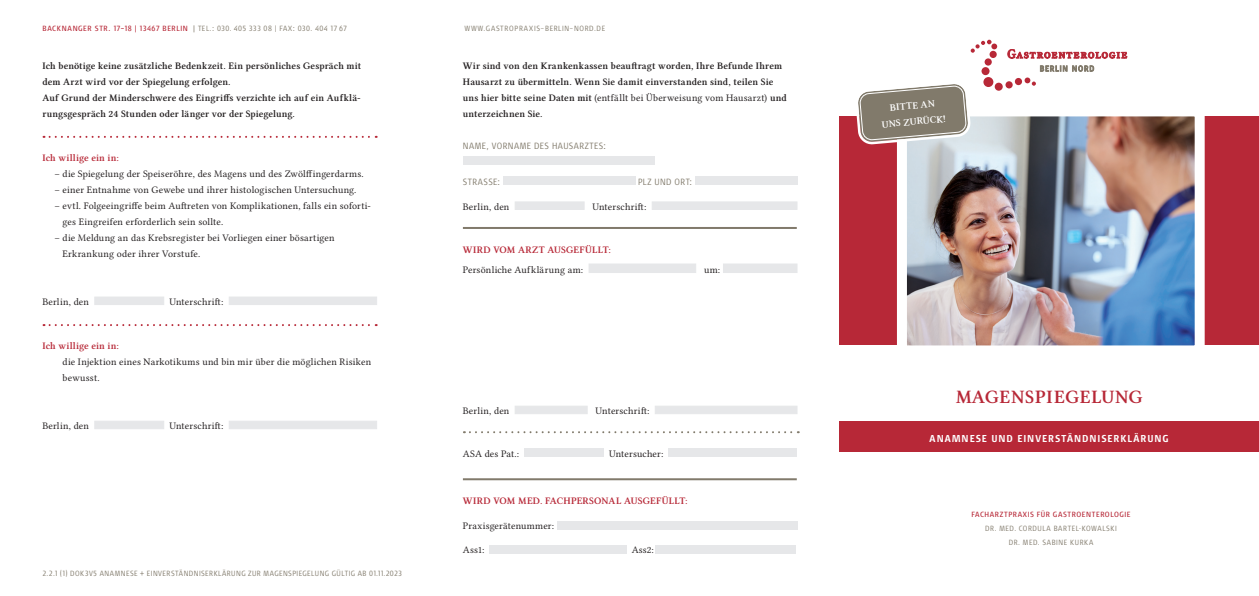
<style>
.page{position:relative;width:1259px;height:596px;background:#fff}
.page>*{position:absolute;margin:0;border:0;box-sizing:border-box;transform-origin:0 0}
.t1{font:600 19px "Libertinus Serif";letter-spacing:.035em;color:#b72837}
.t2{font:10px/16px "Libertinus Serif";letter-spacing:.015em;color:#231f20}
.t3{font:600 10px/16px "Libertinus Serif";letter-spacing:.01em;color:#231f20}
.t4{font:600 10px "Libertinus Serif";letter-spacing:.025em;color:#b72837}
.t5{font:700 condensed 10px "Signa Pro";letter-spacing:.095em;color:#fff}
.t6{font:600 10px/16px "Libertinus Serif";color:#fff;text-align:center}
.t7{font:300 condensed 9px "Signa Pro";letter-spacing:.05em;color:#817a6b}
.t8{font:300 condensed 7.5px/14px "Signa Pro";letter-spacing:.07em;color:#817a6b;text-align:center}
.t9{font:condensed 7.5px "Signa Pro";letter-spacing:.08em;color:#b72837}
.s1{font-weight:400;color:#b72837}
.s2{font-weight:400}
.s3{font-family:"Signa";font-stretch:normal}
</style>
<div class="page">
<div style="left:839px;top:421px;width:420px;height:30px;background:#b72837"></div>
<div style="left:839px;top:116px;width:420px;height:229px;background:#b72837"></div>
<img style="left:908px;top:117px;width:285px;height:227px">
<div style="left:897px;top:106px;width:307px;height:249px;border:10px solid #fff"></div>
<svg style="left:1040px;top:65px;width:54px;height:6px"></svg>
<svg style="left:970px;top:40px;width:27px;height:13px"></svg>
<div style="left:989px;top:51px;width:7px;height:7px;background:#b72837;border-radius:50%"></div>
<div style="left:984px;top:58px;width:7px;height:8px;background:#b72837;border-radius:50%"></div>
<div style="left:981px;top:67px;width:8px;height:8px;background:#b72837;border-radius:50%"></div>
<div style="left:983px;top:77px;width:10px;height:10px;background:#b72837;border-radius:50%"></div>
<div style="left:994px;top:83px;width:8px;height:8px;background:#b72837;border-radius:50%"></div>
<div style="left:1005px;top:81px;width:7px;height:7px;background:#b72837;border-radius:50%"></div>
<div style="left:1015px;top:78px;width:7px;height:7px;background:#b72837;border-radius:50%"></div>
<svg style="left:1024px;top:77px;width:12px;height:9px"></svg>
<svg style="left:1007px;top:49px;width:120px;height:9px"></svg>
<svg style="left:44px;top:136px;width:333px;height:2px"></svg>
<div style="left:94px;top:296px;width:70px;height:9px;background:#e6e7e9;border:1px solid #e6e7e9"></div>
<div style="left:229px;top:296px;width:148px;height:9px;background:#e6e7e9;border:1px solid #e6e7e9"></div>
<svg style="left:44px;top:324px;width:333px;height:2px"></svg>
<div style="left:94px;top:420px;width:70px;height:9px;background:#e6e7e9;border:1px solid #e6e7e9"></div>
<div style="left:229px;top:420px;width:148px;height:9px;background:#e6e7e9;border:1px solid #e6e7e9"></div>
<div style="left:463px;top:156px;width:191px;height:9px;background:#e6e7e9"></div>
<div style="left:503px;top:176px;width:132px;height:9px;background:#e6e7e9"></div>
<div style="left:695px;top:176px;width:102px;height:9px;background:#e6e7e9"></div>
<div style="left:515px;top:201px;width:69px;height:9px;background:#e6e7e9"></div>
<div style="left:652px;top:201px;width:145px;height:9px;background:#e6e7e9"></div>
<hr style="left:463px;top:227px;width:334px;height:2px;background:#817a6b">
<div style="left:588px;top:263px;width:108px;height:10px;background:#e6e7e9;border:1px solid #e6e7e9"></div>
<div style="left:723px;top:263px;width:74px;height:10px;background:#e6e7e9;border:1px solid #e6e7e9"></div>
<div style="left:515px;top:405px;width:72px;height:9px;background:#e6e7e9;border:1px solid #e6e7e9"></div>
<div style="left:655px;top:405px;width:142px;height:9px;background:#e6e7e9;border:1px solid #e6e7e9"></div>
<svg style="left:464px;top:431px;width:335px;height:2px"></svg>
<div style="left:524px;top:448px;width:80px;height:9px;background:#e6e7e9"></div>
<div style="left:668px;top:448px;width:129px;height:9px;background:#e6e7e9"></div>
<hr style="left:463px;top:478px;width:334px;height:2px;background:#817a6b">
<div style="left:557px;top:520px;width:240px;height:9px;background:#e6e7e9"></div>
<div style="left:489px;top:544px;width:137px;height:9px;background:#e6e7e9"></div>
<div style="left:655px;top:544px;width:141px;height:9px;background:#e6e7e9"></div>
<svg style="left:856px;top:84px;width:113px;height:59px;background:#9d978c"></svg>
<p class="t8" style="left:43px;top:21px;width:306px"><span class="s1">BACKNANGER STR. 17–18 | 13467 BERLIN</span> <span class="s2">|</span> TEL.: 030. 405 333 08 | FAX: 030. 404 17 67</p>
<p class="t8" style="left:464px;top:21px;width:142px">WWW.GASTROPRAXIS–BERLIN–NORD.DE</p>
<p class="t3" style="left:43px;top:58px;width:320px">Ich benötige keine zusätzliche Bedenkzeit. Ein persönliches Gespräch mit dem Arzt wird vor der Spiegelung erfolgen.<br>Auf Grund der Minderschwere des Eingriffs verzichte ich auf ein Aufklä&shy;rungsgespräch 24 Stunden oder länger vor der Spiegelung.</p>
<p class="t4" style="left:43px;top:152px;width:78px">Ich willige ein in:</p>
<p class="t2" style="left:55px;top:165px;width:311px">– die Spiegelung der Speiseröhre, des Magens und des Zwölffingerdarms.</p>
<p class="t2" style="left:55px;top:181px;width:303px">– einer Entnahme von Gewebe und ihrer histologischen Untersuchung.</p>
<p class="t2" style="left:63px;top:197px;width:310px;text-indent:-8px">– evtl. Folgeeingriffe beim Auftreten von Komplikationen, falls ein soforti&shy;ges Eingreifen erforderlich sein sollte.</p>
<p class="t2" style="left:63px;top:229px;width:273px;text-indent:-8px">– die Meldung an das Krebsregister bei Vorliegen einer bösartigen<br>Erkrankung oder ihrer Vorstufe.</p>
<p class="t2" style="left:43px;top:293px;width:48px">Berlin, den</p>
<p class="t2" style="left:169px;top:293px;width:55px">Unterschrift:</p>
<p class="t4" style="left:43px;top:340px;width:78px">Ich willige ein in:</p>
<p class="t2" style="left:63px;top:353px;width:310px">die Injektion eines Narkotikums und bin mir über die möglichen Risiken bewusst.</p>
<p class="t2" style="left:43px;top:417px;width:48px">Berlin, den</p>
<p class="t2" style="left:169px;top:417px;width:55px">Unterschrift:</p>
<p class="t8" style="left:43px;top:565px;width:361px">2.2.1 (1) DOK3V5 ANAMNESE + EINVERSTÄNDNISERKLÄRUNG ZUR MAGENSPIEGELUNG GÜLTIG AB 01.11.2023</p>
<p class="t3" style="left:463px;top:58px;width:325px">Wir sind von den Krankenkassen beauftragt worden, Ihre Befunde Ihrem Hausarzt zu übermitteln. Wenn Sie damit einverstanden sind, teilen Sie uns hier bitte seine Daten mit <span class="s2">(entfällt bei Überweisung vom Hausarzt)</span> und unterzeichnen Sie.</p>
<p class="t7" style="left:463px;top:139px;width:145px">NAME, VORNAME DES HAUSARZTES<span class="s3">:</span></p>
<p class="t7" style="left:463px;top:175px;width:39px">STRASSE:</p>
<p class="t7" style="left:638px;top:175px;width:56px">PLZ UND ORT:</p>
<p class="t2" style="left:463px;top:198px;width:48px">Berlin, den</p>
<p class="t2" style="left:592px;top:198px;width:55px">Unterschrift:</p>
<p class="t4" style="left:463px;top:244px;width:149px">WIRD VOM ARZT AUSGEFÜLLT:</p>
<p class="t2" style="left:463px;top:261px;width:122px">Persönliche Aufklärung am:</p>
<p class="t2" style="left:704px;top:261px;width:18px">um:</p>
<p class="t2" style="left:463px;top:402px;width:48px">Berlin, den</p>
<p class="t2" style="left:595px;top:402px;width:55px">Unterschrift:</p>
<p class="t2" style="left:463px;top:445px;width:58px">ASA des Pat.:</p>
<p class="t2" style="left:609px;top:445px;width:56px">Untersucher:</p>
<p class="t4" style="left:463px;top:495px;width:226px">WIRD VOM MED. FACHPERSONAL AUSGEFÜLLT:</p>
<p class="t2" style="left:463px;top:517px;width:93px">Praxisgerätenummer:</p>
<p class="t2" style="left:463px;top:541px;width:23px">Ass1:</p>
<p class="t2" style="left:631px;top:541px;width:24px">Ass2:</p>
<p class="t6" style="left:879px;top:101px;width:66px;rotate:-5deg">BITTE AN<br>UNS ZURÜCK!</p>
<h1 class="t1" style="left:955px;top:386px;width:188px">MAGENSPIEGELUNG</h1>
<p class="t5" style="left:929px;top:431px;width:241px">ANAMNESE UND EINVERSTÄNDNISERKLÄRUNG</p>
<p class="t9" style="left:971px;top:509px;width:161px">FACHARZTPRAXIS FÜR GASTROENTEROLOGIE</p>
<p class="t8" style="left:985px;top:520px;width:133px">DR. MED. CORDULA BARTEL-KOWALSKI<br>DR. MED. SABINE KURKA</p>
</div>
